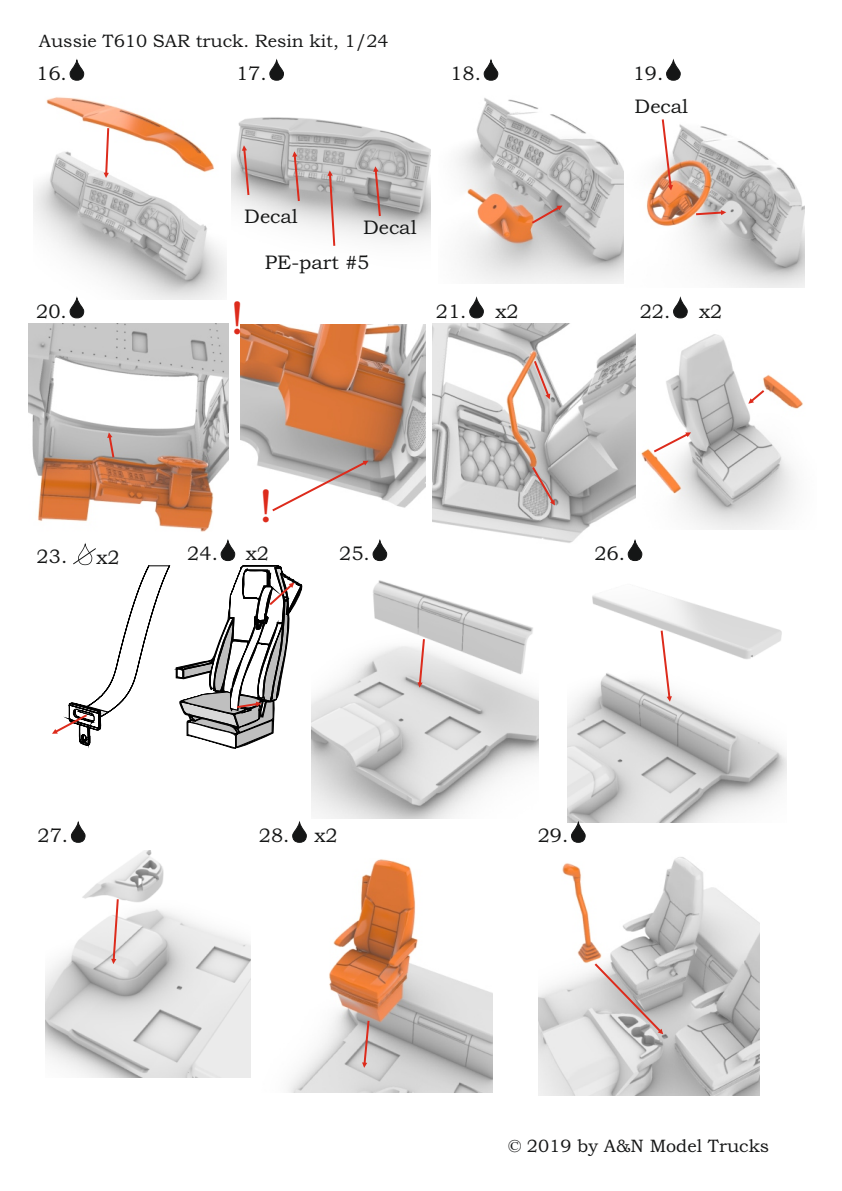
<style>
.page{position:relative;width:842px;height:1191px;background:#fff}
.page>*{position:absolute;margin:0;border:0;box-sizing:border-box;transform-origin:0 0}
.t1{font:47.4px "Bookman Old Style";color:#dd2b1c}
.t2{font:19.6px/34.8px "Bookman Old Style";color:#151616}
.t3{font:18px "Bookman Old Style";color:#151616}
</style>
<div class="page">
<img style="left:635px;top:333px;width:168px;height:197px">
<img style="left:616px;top:78px;width:189px;height:209px">
<img style="left:33px;top:97px;width:194px;height:202px">
<svg style="left:70px;top:60px;width:14px;height:20px"></svg>
<div style="left:70px;top:60px;width:14px;height:20px;border:1px solid #151616;border-radius:7px"></div>
<svg style="left:104px;top:128px;width:5px;height:50px"></svg>
<img style="left:231px;top:71px;width:199px;height:175px">
<svg style="left:270px;top:60px;width:13px;height:20px"></svg>
<div style="left:270px;top:60px;width:14px;height:20px;border:1px solid #151616;border-radius:7px"></div>
<svg style="left:242px;top:145px;width:7px;height:50px"></svg>
<svg style="left:373px;top:166px;width:8px;height:50px"></svg>
<svg style="left:292px;top:151px;width:8px;height:50px"></svg>
<svg style="left:327px;top:170px;width:8px;height:76px"></svg>
<img style="left:457px;top:79px;width:167px;height:204px">
<svg style="left:484px;top:60px;width:14px;height:20px"></svg>
<div style="left:484px;top:60px;width:14px;height:20px;border:1px solid #151616;border-radius:7px"></div>
<svg style="left:532px;top:205px;width:30px;height:19px"></svg>
<svg style="left:667px;top:60px;width:13px;height:20px"></svg>
<div style="left:666px;top:60px;width:14px;height:20px;border:1px solid #151616;border-radius:7px"></div>
<svg style="left:696px;top:210px;width:30px;height:5px"></svg>
<svg style="left:662px;top:119px;width:11px;height:71px"></svg>
<img style="left:28px;top:324px;width:201px;height:216px">
<svg style="left:70px;top:298px;width:14px;height:20px"></svg>
<div style="left:70px;top:298px;width:14px;height:20px;border:1px solid #151616;border-radius:7px"></div>
<svg style="left:107px;top:432px;width:7px;height:25px"></svg>
<img style="left:240px;top:325px;width:185px;height:187px">
<svg style="left:272px;top:461px;width:96px;height:50px"></svg>
<img style="left:433px;top:324px;width:202px;height:219px">
<svg style="left:470px;top:298px;width:13px;height:20px"></svg>
<div style="left:469px;top:298px;width:15px;height:20px;border:1px solid #151616;border-radius:7px"></div>
<svg style="left:534px;top:361px;width:16px;height:38px"></svg>
<svg style="left:532px;top:467px;width:23px;height:38px"></svg>
<svg style="left:52px;top:543px;width:260px;height:219px"></svg>
<svg style="left:221px;top:540px;width:14px;height:20px"></svg>
<div style="left:221px;top:540px;width:14px;height:21px;border:1px solid #151616;border-radius:7px"></div>
<svg style="left:673px;top:298px;width:14px;height:20px"></svg>
<div style="left:673px;top:298px;width:14px;height:20px;border:1px solid #151616;border-radius:7px"></div>
<svg style="left:654px;top:432px;width:37px;height:20px"></svg>
<svg style="left:748px;top:390px;width:16px;height:14px"></svg>
<img style="left:312px;top:580px;width:227px;height:238px">
<svg style="left:373px;top:540px;width:14px;height:20px"></svg>
<div style="left:373px;top:540px;width:14px;height:21px;border:1px solid #151616;border-radius:7px"></div>
<svg style="left:417px;top:639px;width:8px;height:48px"></svg>
<img style="left:567px;top:595px;width:219px;height:227px">
<svg style="left:628px;top:540px;width:14px;height:20px"></svg>
<div style="left:628px;top:540px;width:14px;height:21px;border:1px solid #151616;border-radius:7px"></div>
<svg style="left:661px;top:630px;width:11px;height:71px"></svg>
<img style="left:45px;top:850px;width:205px;height:227px">
<svg style="left:71px;top:822px;width:14px;height:20px"></svg>
<div style="left:71px;top:822px;width:14px;height:20px;border:1px solid #151616;border-radius:7px"></div>
<svg style="left:111px;top:899px;width:8px;height:65px"></svg>
<img style="left:288px;top:838px;width:205px;height:254px">
<svg style="left:293px;top:822px;width:13px;height:20px"></svg>
<div style="left:292px;top:822px;width:15px;height:20px;border:1px solid #151616;border-radius:7px"></div>
<svg style="left:362px;top:1020px;width:7px;height:47px"></svg>
<img style="left:539px;top:857px;width:221px;height:238px">
<svg style="left:571px;top:822px;width:14px;height:20px"></svg>
<div style="left:571px;top:822px;width:14px;height:20px;border:1px solid #151616;border-radius:7px"></div>
<svg style="left:595px;top:963px;width:68px;height:71px;background:#c8c1c0"></svg>
<p class="t3" style="left:39px;top:34px;width:351px">Aussie T610 SAR truck. Resin kit, 1/24</p>
<p class="t2" style="left:36px;top:58px;width:32px">16.</p>
<p class="t2" style="left:236px;top:58px;width:32px">17.</p>
<p class="t2" style="left:450px;top:58px;width:32px">18.</p>
<p class="t2" style="left:633px;top:58px;width:57px;line-height:33.4px">19.<br>Decal</p>
<p class="t2" style="left:244px;top:201px;width:55px">Decal</p>
<p class="t2" style="left:265px;top:212px;width:153px;text-indent:98px">Decal<br>PE-part #5</p>
<p class="t2" style="left:36px;top:295px;width:32px">20.</p>
<h1 class="t1" style="left:230px;top:300px;width:16px">!</h1>
<p class="t2" style="left:436px;top:295px;width:84px">21. x2</p>
<p class="t2" style="left:640px;top:295px;width:84px">22. x2</p>
<h1 class="t1" style="left:259px;top:487px;width:16px">!</h1>
<p class="t2" style="left:37px;top:541px;width:84px">23. x2</p>
<p class="t2" style="left:187px;top:538px;width:83px">24. x2</p>
<p class="t2" style="left:339px;top:538px;width:32px">25.</p>
<p class="t2" style="left:594px;top:538px;width:32px">26.</p>
<p class="t2" style="left:38px;top:820px;width:32px">27.</p>
<p class="t2" style="left:259px;top:820px;width:80px">28. x2</p>
<p class="t2" style="left:538px;top:820px;width:32px">29.</p>
<p class="t3" style="left:508px;top:1139px;width:263px">© 2019 by A&amp;N Model Trucks</p>
</div>
